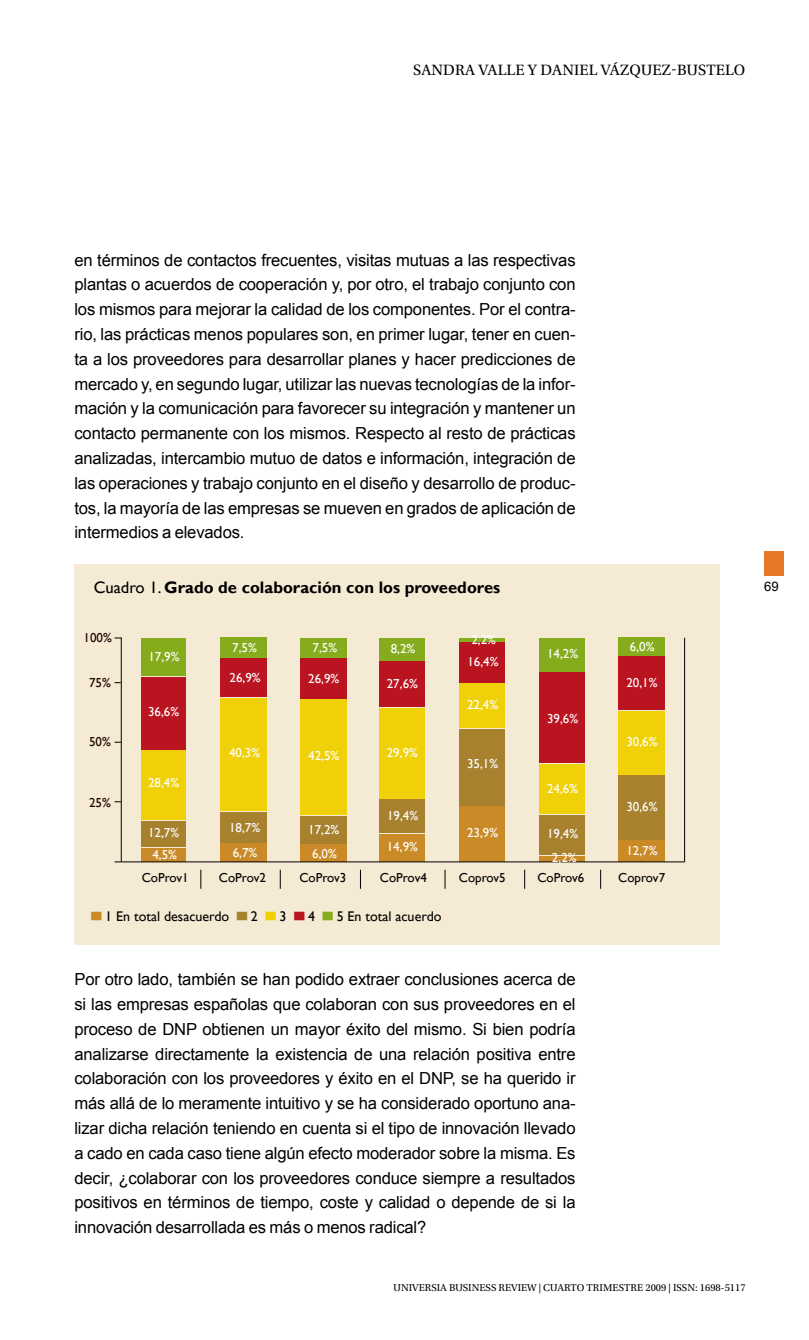
<style>
.page{position:relative;width:809px;height:1340px;background:#fff}
.page>*{position:absolute;margin:0;border:0;box-sizing:border-box;transform-origin:0 0}
.t1{font:16.62px/24.8px "Arial";letter-spacing:-.01em;color:#000;text-align:justify}
.t2{font:700 16.62px "Gill Sans";color:#000}
.t3{font:15.75px "Utopia Std";letter-spacing:.005em;color:#000}
.t4{font:14px "Gill Sans";color:#000}
.t5{font:13.12px "Arial";color:#000}
.t6{font:12.95px "Gill Sans";color:#fff}
.t7{font:12.95px "Gill Sans";color:#000}
.t8{font:12.95px "Gill Sans";color:#1a0000}
.t9{font:10.5px "Utopia Std";color:#000}
.s1{font-weight:400}
</style>
<div class="page">
<div style="left:764px;top:551px;width:20px;height:24px;background:#e57927"></div>
<div style="left:74px;top:564px;width:646px;height:380px;background:#f5ead3"></div>
<svg style="left:200px;top:869px;width:1px;height:19px"></svg>
<svg style="left:280px;top:869px;width:1px;height:19px"></svg>
<svg style="left:360px;top:869px;width:1px;height:19px"></svg>
<svg style="left:444px;top:869px;width:1px;height:19px"></svg>
<svg style="left:524px;top:869px;width:1px;height:19px"></svg>
<svg style="left:600px;top:869px;width:1px;height:19px"></svg>
<div style="left:141px;top:847px;width:45px;height:14px;background:#ca8a28"></div>
<div style="left:539px;top:855px;width:45px;height:6px;background:#ca8a28"></div>
<div style="left:459px;top:806px;width:46px;height:55px;background:#ca8a28"></div>
<div style="left:379px;top:833px;width:46px;height:28px;background:#ca8a28"></div>
<div style="left:299px;top:844px;width:47px;height:17px;background:#ca8a28"></div>
<div style="left:220px;top:843px;width:47px;height:19px;background:#ca8a28"></div>
<div style="left:618px;top:840px;width:46px;height:21px;background:#ca8a28"></div>
<hr style="left:121px;top:637px;width:1px;height:224px;background:#000">
<hr style="left:114px;top:861px;width:571px;height:1px;background:#000">
<hr style="left:684px;top:637px;width:1px;height:224px;background:#000">
<div style="left:141px;top:637px;width:44px;height:38px;background:#85ac1d"></div>
<div style="left:141px;top:750px;width:45px;height:70px;background:#f0d006"></div>
<div style="left:141px;top:821px;width:45px;height:26px;background:#a7812e"></div>
<div style="left:141px;top:676px;width:45px;height:73px;background:#ba1420"></div>
<div style="left:220px;top:812px;width:47px;height:30px;background:#a7812e"></div>
<div style="left:220px;top:698px;width:47px;height:113px;background:#f0d006"></div>
<div style="left:220px;top:658px;width:47px;height:39px;background:#ba1420"></div>
<div style="left:220px;top:637px;width:47px;height:20px;background:#85ac1d"></div>
<div style="left:299px;top:816px;width:47px;height:27px;background:#a7812e"></div>
<div style="left:299px;top:700px;width:47px;height:115px;background:#f0d006"></div>
<div style="left:299px;top:658px;width:47px;height:41px;background:#ba1420"></div>
<div style="left:299px;top:638px;width:47px;height:19px;background:#85ac1d"></div>
<div style="left:379px;top:799px;width:46px;height:33px;background:#a7812e"></div>
<div style="left:379px;top:708px;width:46px;height:90px;background:#f0d006"></div>
<div style="left:379px;top:661px;width:46px;height:46px;background:#ba1420"></div>
<div style="left:379px;top:637px;width:46px;height:23px;background:#85ac1d"></div>
<div style="left:459px;top:729px;width:46px;height:76px;background:#a7812e"></div>
<div style="left:459px;top:684px;width:46px;height:44px;background:#f0d006"></div>
<div style="left:459px;top:642px;width:46px;height:40px;background:#ba1420"></div>
<svg style="left:459px;top:638px;width:46px;height:3px"></svg>
<div style="left:539px;top:815px;width:45px;height:39px;background:#a7812e"></div>
<div style="left:539px;top:764px;width:45px;height:50px;background:#f0d006"></div>
<div style="left:539px;top:672px;width:45px;height:91px;background:#ba1420"></div>
<div style="left:539px;top:638px;width:45px;height:33px;background:#85ac1d"></div>
<div style="left:618px;top:775px;width:46px;height:65px;background:#a7812e"></div>
<div style="left:618px;top:711px;width:46px;height:63px;background:#f0d006"></div>
<div style="left:618px;top:656px;width:46px;height:54px;background:#ba1420"></div>
<div style="left:618px;top:637px;width:46px;height:18px;background:#85ac1d"></div>
<p class="t3" style="left:413px;top:61px;width:20px">SANDRA</p>
<p class="t3" style="left:478px;top:61px;width:84px">VALLE Y DANIE</p>
<p class="t3" style="left:588px;top:61px;width:109px">L VÁZQUEZ-BUSTE</p>
<p class="t3" style="left:725px;top:61px;width:19px">LO</p>
<p class="t1" style="left:74px;top:247px;width:503px">en términos de contactos frecuentes, visitas mutuas a las respectivas plantas o acuerdos de cooperación y, por otro, el trabajo conjunto con los mismos para mejorar la calidad de los componentes. Por el contra&shy;rio, las prácticas menos populares son, en primer lugar, tener en cuen&shy;ta a los proveedores para desarrollar planes y hacer predicciones de mercado y, en segundo lugar, utilizar las nuevas tecnologías de la infor&shy;mación y la comunicación para favorecer su integración y mantener un contacto permanente con los mismos. Respecto al resto de prácticas analizadas, intercambio mutuo de datos e información, integración de las operaciones y trabajo conjunto en el diseño y desarrollo de produc&shy;tos, la mayoría de las empresas se mueven en grados de aplicación de intermedios a elevados.</p>
<p class="t2" style="left:94px;top:577px;width:408px"><span class="s1">Cuadro 1.</span> Grado de colaboración con los proveedores</p>
<p class="t8" style="left:84px;top:630px;width:30px">100%</p>
<p class="t8" style="left:89px;top:675px;width:23px">75%</p>
<p class="t8" style="left:89px;top:734px;width:23px">50%</p>
<p class="t8" style="left:89px;top:794px;width:23px">25%</p>
<p class="t6" style="left:148px;top:648px;width:33px">17,9%</p>
<p class="t6" style="left:148px;top:704px;width:33px">36,6%</p>
<p class="t6" style="left:148px;top:775px;width:33px">28,4%</p>
<p class="t6" style="left:148px;top:825px;width:33px">12,7%</p>
<p class="t6" style="left:152px;top:847px;width:26px">4,5%</p>
<p class="t6" style="left:232px;top:640px;width:26px">7,5%</p>
<p class="t6" style="left:312px;top:639px;width:26px">7,5%</p>
<p class="t6" style="left:390px;top:641px;width:26px">8,2%</p>
<p class="t6" style="left:471px;top:631px;width:26px">2,2%</p>
<p class="t6" style="left:467px;top:654px;width:33px">16,4%</p>
<p class="t6" style="left:230px;top:669px;width:33px">26,9%</p>
<p class="t6" style="left:308px;top:671px;width:33px">26,9%</p>
<p class="t6" style="left:387px;top:676px;width:33px">27,6%</p>
<p class="t6" style="left:467px;top:697px;width:33px">22,4%</p>
<p class="t6" style="left:229px;top:745px;width:33px">40,3%</p>
<p class="t6" style="left:308px;top:748px;width:33px">42,5%</p>
<p class="t6" style="left:387px;top:744px;width:33px">29,9%</p>
<p class="t6" style="left:467px;top:756px;width:33px">35,1%</p>
<p class="t6" style="left:229px;top:819px;width:33px">18,7%</p>
<p class="t6" style="left:308px;top:821px;width:33px">17,2%</p>
<p class="t6" style="left:387px;top:808px;width:33px">19,4%</p>
<p class="t6" style="left:467px;top:825px;width:33px">23,9%</p>
<p class="t6" style="left:233px;top:845px;width:26px">6,7%</p>
<p class="t6" style="left:312px;top:845px;width:26px">6,0%</p>
<p class="t6" style="left:387px;top:839px;width:33px">14,9%</p>
<p class="t6" style="left:547px;top:646px;width:33px">14,2%</p>
<p class="t6" style="left:547px;top:711px;width:33px">39,6%</p>
<p class="t6" style="left:547px;top:781px;width:33px">24,6%</p>
<p class="t6" style="left:547px;top:826px;width:33px">19,4%</p>
<p class="t6" style="left:552px;top:850px;width:26px">2,2%</p>
<p class="t6" style="left:630px;top:638px;width:26px">6,0%</p>
<p class="t6" style="left:626px;top:675px;width:33px">20,1%</p>
<p class="t6" style="left:626px;top:734px;width:33px">30,6%</p>
<p class="t6" style="left:626px;top:799px;width:33px">30,6%</p>
<p class="t6" style="left:626px;top:843px;width:33px">12,7%</p>
<p class="t7" style="left:142px;top:870px;width:49px">CoProv1</p>
<p class="t7" style="left:219px;top:870px;width:49px">CoProv2</p>
<p class="t7" style="left:299px;top:870px;width:49px">CoProv3</p>
<p class="t7" style="left:380px;top:870px;width:49px">CoProv4</p>
<p class="t7" style="left:459px;top:870px;width:48px">Coprov5</p>
<p class="t7" style="left:537px;top:870px;width:49px">CoProv6</p>
<p class="t7" style="left:618px;top:870px;width:48px">Coprov7</p>
<p class="t4" style="left:91px;top:908px;width:351px"><sup>▄</sup> 1 En total desacuerdo <sup>▄</sup> 2 <sup>▄</sup> 3 <sup>▄</sup> 4 <sup>▄</sup> 5 En total acuerdo</p>
<p class="t5" style="left:764px;top:577px;width:16px">69</p>
<p class="t1" style="left:74px;top:967px;width:502px">Por otro lado, también se han podido extraer conclusiones acerca de si las empresas españolas que colaboran con sus proveedores en el proceso de DNP obtienen un mayor éxito del mismo. Si bien podría analizarse directamente la existencia de una relación positiva entre colaboración con los proveedores y éxito en el DNP, se ha querido ir más allá de lo meramente intuitivo y se ha considerado oportuno ana&shy;lizar dicha relación teniendo en cuenta si el tipo de innovación llevado a cado en cada caso tiene algún efecto moderador sobre la misma. Es decir, ¿colaborar con los proveedores conduce siempre a resultados positivos en términos de tiempo, coste y calidad o depende de si la innovación desarrollada es más o menos radical?</p>
<p class="t9" style="left:393px;top:1281px;width:226px">UNIVERSIA BUSINESS REVIEW | CUARTO TRIMESTRE</p>
<p class="t9" style="left:645px;top:1281px;width:102px">2009 | ISSN: 1698-5117</p>
</div>
